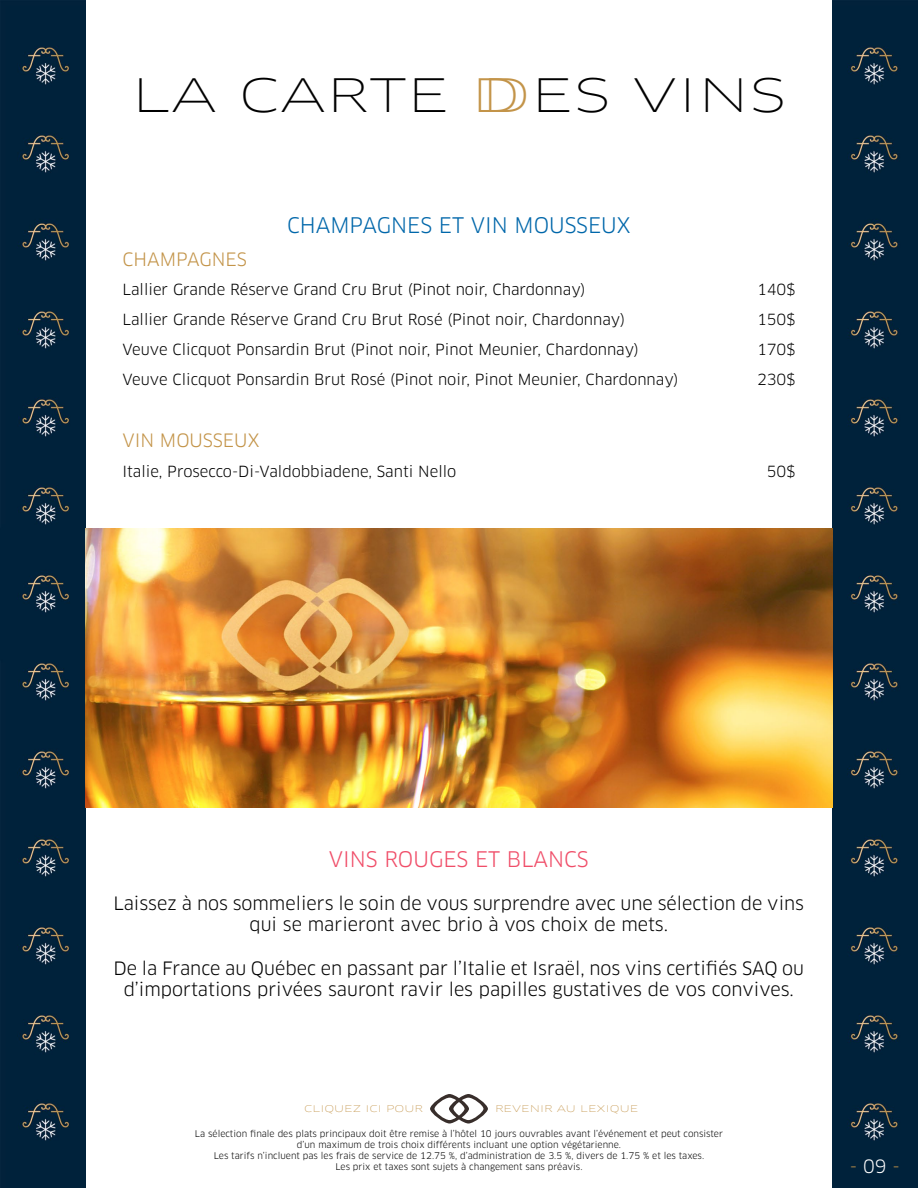
<style>
.page{position:relative;width:918px;height:1188px;background:#fff}
.page>*{position:absolute;margin:0;border:0;box-sizing:border-box;transform-origin:0 0}
.t1{font:100 45px "Clan OT Extd";color:#000}
.t2{font:21px "Clan OT";color:#0067aa}
.t3{font:21px "Clan OT";color:#f04e69}
.t4{font:18px/21.6px "Clan OT";color:#000;text-align:center}
.t5{font:18px "Clan OT";color:#c39449}
.t6{font:15px "Clan OT";color:#000}
.t7{font:9px/10.8px "Clan OT";color:#000;text-align:center}
.t8{font:100 9px "Clan OT Extd";color:#c39449}
.s1{color:#c39449}
.s2{color:#fff}
</style>
<div class="page">
<img style="left:0;top:0;width:86px;height:1188px">
<img style="left:832px;top:0;width:86px;height:1188px">
<svg style="left:430px;top:1094px;width:58px;height:30px"></svg>
<img style="left:86px;top:528px;width:746px;height:279px">
<h1 class="t1" style="left:132px;top:67px;width:656px">LA CARTE <span class="s1">DD</span>ES VINS</h1>
<h2 class="t2" style="left:287px;top:213px;width:345px">CHAMPAGNES ET VIN MOUSSEUX</h2>
<h3 class="t5" style="left:122px;top:248px;width:126px">CHAMPAGNES</h3>
<h3 class="t6" style="left:122px;top:281px;width:465px">Lallier Grande Réserve Grand Cru Brut (Pinot noir, Chardonnay)</h3>
<h3 class="t6" style="left:757px;top:281px;width:40px">140$</h3>
<h3 class="t6" style="left:122px;top:311px;width:504px">Lallier Grande Réserve Grand Cru Brut Rosé (Pinot noir, Chardonnay)</h3>
<h3 class="t6" style="left:757px;top:311px;width:40px">150$</h3>
<h3 class="t6" style="left:122px;top:341px;width:518px">Veuve Clicquot Ponsardin Brut (Pinot noir, Pinot Meunier, Chardonnay)</h3>
<h3 class="t6" style="left:757px;top:341px;width:40px">170$</h3>
<h3 class="t6" style="left:122px;top:370px;width:558px">Veuve Clicquot Ponsardin Brut Rosé (Pinot noir, Pinot Meunier, Chardonnay)</h3>
<h3 class="t6" style="left:757px;top:370px;width:40px">230$</h3>
<h3 class="t5" style="left:122px;top:429px;width:139px">VIN MOUSSEUX</h3>
<h3 class="t6" style="left:122px;top:462px;width:335px">Italie, Prosecco-Di-Valdobbiadene, Santi Nello</h3>
<h3 class="t6" style="left:767px;top:462px;width:30px">50$</h3>
<h2 class="t3" style="left:329px;top:846px;width:261px">VINS ROUGES ET BLANCS</h2>
<h3 class="t4" style="left:113px;top:892px;width:692px">Laissez à nos sommeliers le soin de vous surprendre avec une sélection de vins qui se marieront avec brio à vos choix de mets.</h3>
<h3 class="t4" style="left:113px;top:957px;width:692px">De la France au Québec en passant par l’Italie et Israël, nos vins certifiés SAQ ou d’importations privées sauront ravir les papilles gustatives de vos convives.</h3>
<p class="t8" style="left:304px;top:1103px;width:120px">CLIQUEZ ICI POUR</p>
<p class="t8" style="left:495px;top:1103px;width:145px">REVENIR AU LEXIQUE</p>
<p class="t7" style="left:195px;top:1129px;width:530px">La sélection finale des plats principaux doit être remise à l’hôtel 10 jours ouvrables avant l’événement et peut consister d’un maximum de trois choix différents incluant une option végétarienne.<br>Les tarifs n’incluent pas les frais de service de 12.75 %, d’administration de 3.5 %, divers de 1.75 % et les taxes.<br>Les prix et taxes sont sujets à changement sans préavis.</p>
<h3 class="t5" style="left:850px;top:1156px;width:51px">- <span class="s2">09</span> -</h3>
</div>
